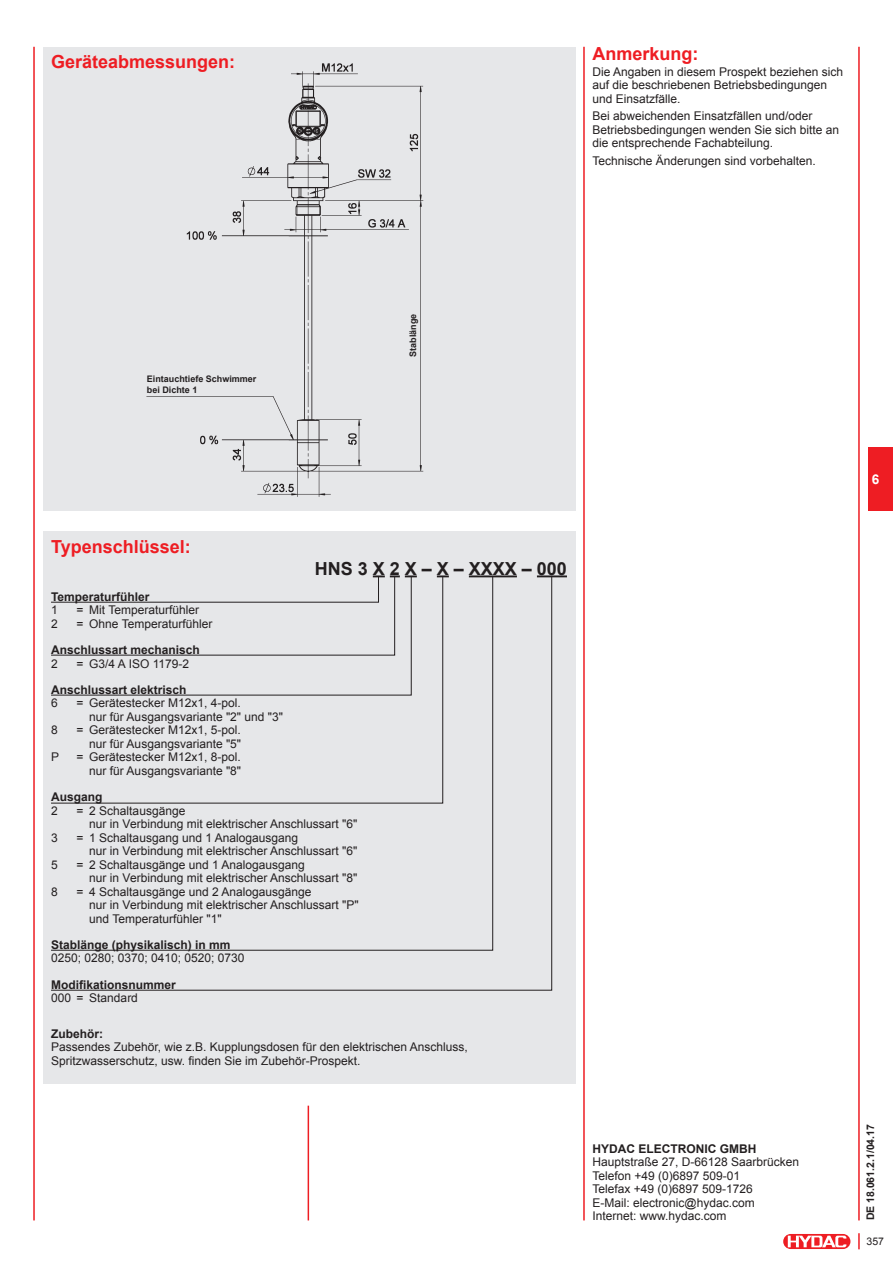
<style>
.page{position:relative;width:893px;height:1263px;background:#fff}
.page>*{position:absolute;margin:0;border:0;box-sizing:border-box;transform-origin:0 0}
.t1{font:700 18px "Arial";color:#ee1d23}
.t2{font:700 18px "Arial";color:#231f20}
.t3{font:700 13.5px "Arial";color:#fff}
.t4{font:12px/13.5px "Arial";color:#231f20}
.t5{font:700 12px "Arial";color:#231f20}
.t6{font:700 10.5px "Arial";color:#231f20}
.t7{font:10.5px "Arial";color:#231f20}
.t8{font:700 9px/10.5px "Arial";color:#231f20}
</style>
<div class="page">
<hr style="left:33px;top:47px;width:2px;height:1173px;background:#ee1d23">
<hr style="left:858px;top:47px;width:2px;height:1173px;background:#ee1d23">
<div style="left:783px;top:1233px;width:67px;height:16px;border:1px solid #fff;border-radius:8px"></div>
<svg style="left:783px;top:1234px;width:67px;height:15px"></svg>
<svg style="left:788px;top:1236px;width:58px;height:11px"></svg>
<svg style="left:858px;top:1233px;width:2px;height:16px"></svg>
<div style="left:868px;top:447px;width:25px;height:64px;background:#ee1d23"></div>
<hr style="left:583px;top:47px;width:2px;height:1173px;background:#ee1d23">
<div style="left:43px;top:531px;width:532px;height:553px;background:#e6e7e9"></div>
<hr style="left:537px;top:575px;width:30px;height:2px;background:#231f20">
<svg style="left:51px;top:575px;width:501px;height:416px"></svg>
<div style="left:43px;top:47px;width:532px;height:463px;background:#e6e7e9"></div>
<img style="left:146px;top:63px;width:278px;height:434px">
<hr style="left:308px;top:1106px;width:1px;height:114px;background:#ee1d23">
<h1 class="t1" style="left:51px;top:50px;width:186px">Geräteabmessungen:</h1>
<h1 class="t1" style="left:592px;top:42px;width:108px">Anmerkung:</h1>
<p class="t4" style="left:592px;top:65px;width:252px">Die Angaben in diesem Prospekt beziehen sich auf die beschriebenen Betriebsbedingungen und Einsatzfälle.</p>
<p class="t4" style="left:592px;top:109px;width:248px">Bei abweichenden Einsatzfällen und/oder<br>Betriebsbedingungen wenden Sie sich bitte an die entsprechende Fachabteilung.</p>
<p class="t4" style="left:592px;top:154px;width:225px">Technische Änderungen sind vorbehalten.</p>
<p class="t8" style="left:147px;top:374px;width:111px">Eintauchtiefe Schwimmer bei Dichte 1</p>
<p class="t8" style="left:408px;top:357px;width:45px;rotate:-90deg">Stablänge</p>
<h1 class="t1" style="left:51px;top:534px;width:141px">Typenschlüssel:</h1>
<h1 class="t2" style="left:315px;top:556px;width:254px">HNS 3 X 2 X – X – XXXX – 000</h1>
<p class="t5" style="left:51px;top:588px;width:100px">Temperaturfühler</p>
<p class="t4" style="left:51px;top:603px;width:8px">1</p>
<p class="t4" style="left:77px;top:603px;width:124px">= Mit Temperaturfühler</p>
<p class="t4" style="left:51px;top:617px;width:8px">2</p>
<p class="t4" style="left:77px;top:617px;width:137px">= Ohne Temperaturfühler</p>
<p class="t5" style="left:51px;top:642px;width:150px">Anschlussart mechanisch</p>
<p class="t4" style="left:51px;top:657px;width:8px">2</p>
<p class="t4" style="left:77px;top:657px;width:114px">= G3/4 A ISO 1179-2</p>
<p class="t5" style="left:51px;top:681px;width:137px">Anschlussart elektrisch</p>
<p class="t4" style="left:51px;top:696px;width:8px">6</p>
<p class="t4" style="left:89px;top:696px;width:195px;text-indent:-13px">= Gerätestecker M12x1, 4-pol.<br>nur für Ausgangsvariante "2" und "3"</p>
<p class="t4" style="left:51px;top:723px;width:8px">8</p>
<p class="t4" style="left:77px;top:723px;width:166px;text-align:right">= Gerätestecker M12x1, 5-pol. nur für Ausgangsvariante "5"</p>
<p class="t4" style="left:51px;top:750px;width:10px">P</p>
<p class="t4" style="left:77px;top:750px;width:166px;text-align:right">= Gerätestecker M12x1, 8-pol. nur für Ausgangsvariante "8"</p>
<p class="t5" style="left:51px;top:789px;width:53px">Ausgang</p>
<p class="t4" style="left:51px;top:804px;width:8px">2</p>
<p class="t4" style="left:89px;top:804px;width:269px;text-indent:-13px">= 2 Schaltausgänge<br>nur in Verbindung mit elektrischer Anschlussart "6"</p>
<p class="t4" style="left:51px;top:831px;width:8px">3</p>
<p class="t4" style="left:89px;top:831px;width:269px;text-indent:-13px">= 1 Schaltausgang und 1 Analogausgang<br>nur in Verbindung mit elektrischer Anschlussart "6"</p>
<p class="t4" style="left:51px;top:858px;width:8px">5</p>
<p class="t4" style="left:89px;top:858px;width:269px;text-indent:-13px">= 2 Schaltausgänge und 1 Analogausgang<br>nur in Verbindung mit elektrischer Anschlussart "8"</p>
<p class="t4" style="left:51px;top:885px;width:8px">8</p>
<p class="t4" style="left:89px;top:885px;width:271px;text-indent:-13px">= 4 Schaltausgänge und 2 Analogausgänge<br>nur in Verbindung mit elektrischer Anschlussart "P" und Temperaturfühler "1"</p>
<p class="t5" style="left:51px;top:937px;width:181px">Stablänge (physikalisch) in mm</p>
<p class="t4" style="left:51px;top:951px;width:195px">0250; 0280; 0370; 0410; 0520; 0730</p>
<p class="t5" style="left:51px;top:976px;width:126px">Modifikationsnummer</p>
<p class="t4" style="left:51px;top:991px;width:88px">000 = Standard</p>
<p class="t5" style="left:51px;top:1025px;width:53px">Zubehör:</p>
<p class="t4" style="left:51px;top:1040px;width:418px">Passendes Zubehör, wie z.B. Kupplungsdosen für den elektrischen Anschluss,<br>Spritzwasserschutz, usw. finden Sie im Zubehör-Prospekt.</p>
<p class="t5" style="left:592px;top:1141px;width:165px">HYDAC ELECTRONIC GMBH</p>
<p class="t4" style="left:592px;top:1155px;width:208px">Hauptstraße 27, D-66128 Saarbrücken<br>Telefon +49 (0)6897 509-01<br>Telefax +49 (0)6897 509-1726<br>E-Mail: electronic@hydac.com<br>Internet: www.hydac.com</p>
<p class="t3" style="left:872px;top:470px;width:9px">6</p>
<p class="t6" style="left:863px;top:1220px;width:98px;rotate:-90deg">DE 18.061.2.1/04.17</p>
<p class="t7" style="left:867px;top:1235px;width:19px">357</p>
</div>
